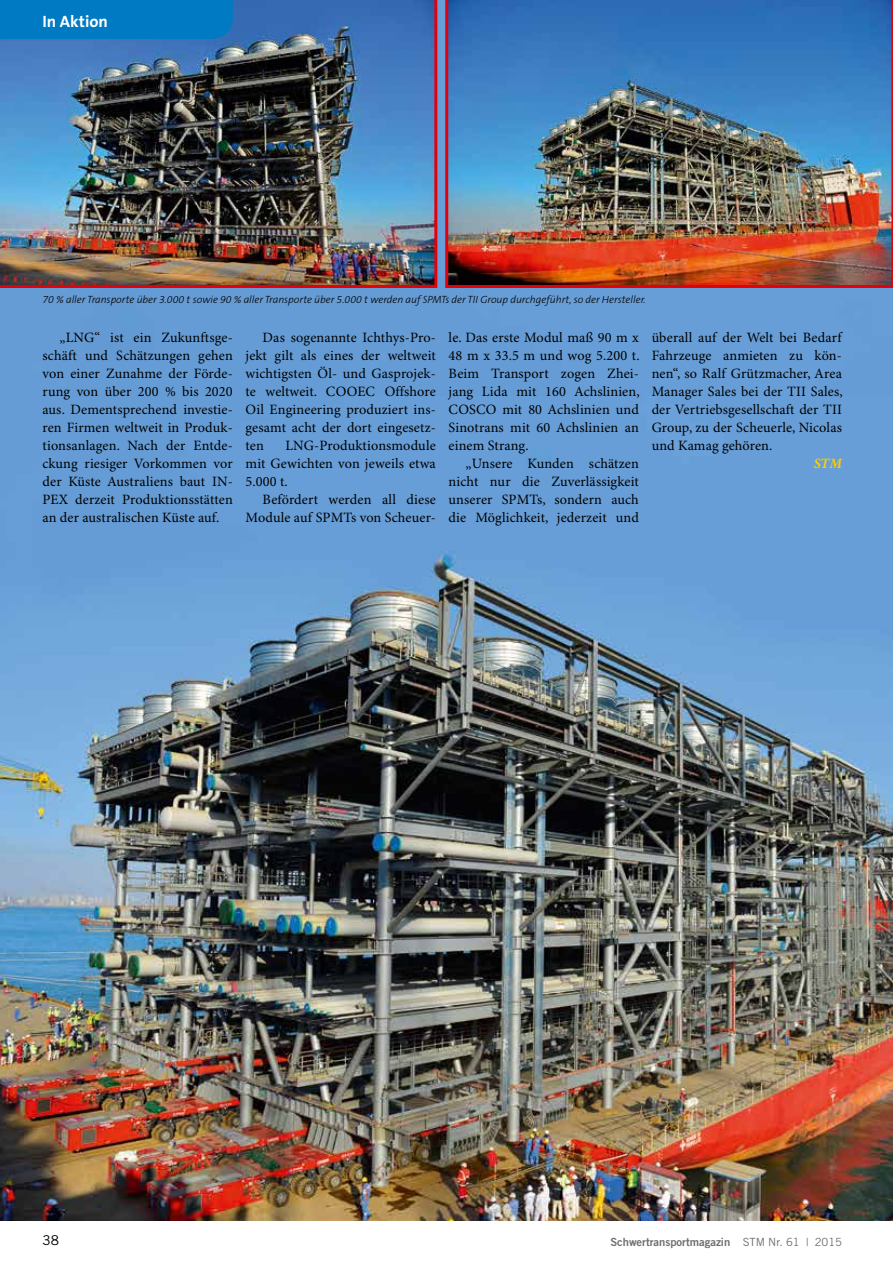
<style>
.page{position:relative;width:893px;height:1263px;background:#fff}
.page>*{position:absolute;margin:0;border:0;box-sizing:border-box;transform-origin:0 0}
.t1{font:700 16.5px "The Sans B7";color:#fff}
.t2{font:14.25px/18px "Minion Pro";letter-spacing:.01em;color:#000;text-align:justify}
.t3{font:italic 700 14.25px "Minion Pro";color:#fc0}
.t4{font:13.5px "Trade Gothic";color:#000}
.t5{font:11.25px "Trade Gothic Bold Two";color:#6e6e6e}
.t6{font:italic 300 10.5px "The Sans B3";color:#000}
.s1{font-family:"Trade Gothic"}
</style>
<div class="page">
<img style="left:0;top:0;width:893px;height:1220px">
<img style="left:0;top:0;width:437px;height:288px">
<div style="left:0;top:0;width:233px;height:39px;background:#007ac2"></div>
<img style="left:445px;top:0;width:448px;height:288px">
<p class="t1" style="left:43px;top:13px;width:67px">In Aktion</p>
<p class="t6" style="left:43px;top:294px;width:605px">70 % aller Transporte über 3.000 t sowie 90 % aller Transporte über 5.000 t werden auf SPMTs der TII Group durchgeführt, so der Hersteller.</p>
<p class="t2" style="left:43px;top:329px;width:192px;text-indent:17px">„LNG“ ist ein Zukunftsge&shy;schäft und Schätzungen gehen von einer Zunahme der Förde&shy;rung von über 200 % bis 2020 aus. Dementsprechend investie&shy;ren Firmen weltweit in Produk&shy;tionsanlagen. Nach der Entde&shy;ckung riesiger Vorkommen vor der Küste Australiens baut IN-PEX derzeit Produktionsstätten an der australischen Küste auf.</p>
<p class="t2" style="left:246px;top:329px;width:192px;text-indent:17px">Das sogenannte Ichthys-Pro&shy;jekt gilt als eines der weltweit wichtigsten Öl- und Gasprojek&shy;te weltweit. COOEC Offshore Oil Engineering produziert ins&shy;gesamt acht der dort eingesetz&shy;ten</p>
<p class="t2" style="left:246px;top:437px;width:192px;text-indent:40px">LNG-Produktionsmodule mit Gewichten von jeweils etwa 5.000 t.</p>
<p class="t2" style="left:246px;top:491px;width:192px;text-align:right">Befördert werden all diese<br>Module auf SPMTs von Scheuer-</p>
<p class="t2" style="left:449px;top:329px;width:193px">le. Das erste Modul maß 90 m x 48 m x 33.5 m und wog 5.200 t.<br>Beim Transport zogen Zhei&shy;jang Lida mit 160 Achslinien, COSCO mit 80 Achslinien und Sinotrans mit 60 Achslinien an einem Strang.</p>
<p class="t2" style="left:449px;top:455px;width:192px;text-indent:17px">„Unsere Kunden schätzen nicht nur die Zuverlässigkeit unserer SPMTs, sondern auch die Möglichkeit, jederzeit und</p>
<p class="t2" style="left:652px;top:329px;width:193px">überall auf der Welt bei Bedarf Fahrzeuge anmieten zu kön&shy;nen“, so Ralf Grützmacher, Area Manager Sales bei der TII Sales, der Vertriebsgesellschaft der TII Group, zu der Scheuerle, Nicolas und Kamag gehören.</p>
<p class="t3" style="left:814px;top:455px;width:30px">STM</p>
<p class="t4" style="left:43px;top:1232px;width:18px">38</p>
<p class="t5" style="left:610px;top:1235px;width:233px">Schwertransportmagazin <span class="s1">STM Nr. 61 | 2015</span></p>
</div>
